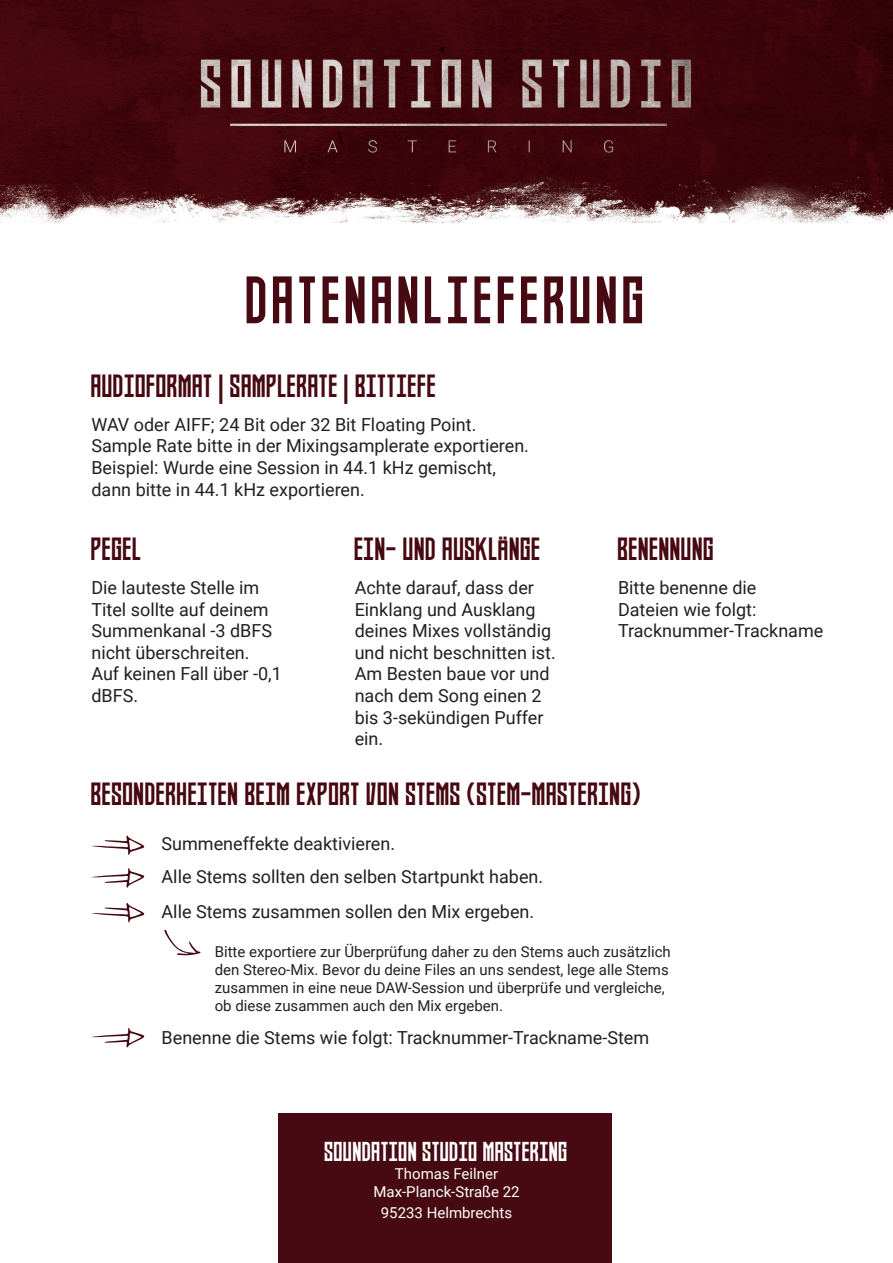
<style>
.page{position:relative;width:893px;height:1263px;background:#fff}
.page>*{position:absolute;margin:0;border:0;box-sizing:border-box;transform-origin:0 0}
.t1{font:62.55px "Bahn Pro";letter-spacing:.05em;color:#470912}
.t2{font:30px "Bahn Pro";color:#470912}
.t3{font:25.5px "Bahn Pro";color:#fff}
.t4{font:18px/21.6px "Roboto";color:#231f20}
.t5{font:15px "Roboto";color:#231f20}
.t6{font:15px "Roboto";color:#fff}
</style>
<div class="page">
<img style="left:0;top:0;width:893px;height:1263px">
<div style="left:279px;top:1113px;width:333px;height:150px;background:#470912"></div>
<svg style="left:91px;top:835px;width:54px;height:20px"></svg>
<svg style="left:91px;top:868px;width:54px;height:20px"></svg>
<svg style="left:91px;top:903px;width:54px;height:19px"></svg>
<svg style="left:91px;top:1028px;width:54px;height:19px"></svg>
<svg style="left:164px;top:930px;width:36px;height:25px"></svg>
<p class="t1" style="left:247px;top:262px;width:401px">DATENANLIEFERUNG</p>
<p class="t2" style="left:91px;top:368px;width:347px">AUDIOFORMAT | SAMPLERATE | BITTIEFE</p>
<p class="t4" style="left:91px;top:413px;width:386px">WAV oder AIFF; 24 Bit oder 32 Bit Floating Point.</p>
<p class="t4" style="left:91px;top:434px;width:439px">Sample Rate bitte in der Mixingsamplerate exportieren.</p>
<p class="t4" style="left:91px;top:456px;width:406px">Beispiel: Wurde eine Session in 44.1 kHz gemischt,</p>
<p class="t4" style="left:91px;top:478px;width:275px">dann bitte in 44.1 kHz exportieren.</p>
<p class="t2" style="left:91px;top:531px;width:52px">PEGEL</p>
<p class="t4" style="left:91px;top:576px;width:169px">Die lauteste Stelle im</p>
<p class="t4" style="left:91px;top:598px;width:182px">Titel sollte auf deinem<br>Summenkanal -3 dBFS nicht überschreiten.</p>
<p class="t4" style="left:91px;top:662px;width:192px">Auf keinen Fall über -0,1 dBFS.</p>
<p class="t2" style="left:355px;top:531px;width:188px">EIN- UND AUSKLÄNGE</p>
<p class="t4" style="left:355px;top:576px;width:203px">Achte darauf, dass der<br>Einklang und Ausklang deines Mixes vollständig und nicht beschnitten ist.<br>Am Besten baue vor und nach dem Song einen 2 bis 3-sekündigen Puffer ein.</p>
<p class="t2" style="left:618px;top:531px;width:98px">BENENNUNG</p>
<p class="t4" style="left:618px;top:576px;width:140px">Bitte benenne die</p>
<p class="t4" style="left:618px;top:598px;width:140px">Dateien wie folgt:</p>
<p class="t4" style="left:618px;top:619px;width:207px">Tracknummer-Trackname</p>
<p class="t2" style="left:91px;top:775px;width:552px">BESONDERHEITEN BEIM EXPORT VON STEMS (STEM-MASTERING)</p>
<p class="t4" style="left:162px;top:832px;width:235px">Summeneffekte deaktivieren.</p>
<p class="t4" style="left:162px;top:865px;width:383px">Alle Stems sollten den selben Startpunkt haben.</p>
<p class="t4" style="left:162px;top:900px;width:374px">Alle Stems zusammen sollen den Mix ergeben.</p>
<p class="t5" style="left:215px;top:941px;width:458px">Bitte exportiere zur Überprüfung daher zu den Stems auch zusätzlich</p>
<p class="t5" style="left:215px;top:959px;width:455px">den Stereo-Mix. Bevor du deine Files an uns sendest, lege alle Stems</p>
<p class="t5" style="left:215px;top:977px;width:451px">zusammen in eine neue DAW-Session und überprüfe und vergleiche,</p>
<p class="t5" style="left:215px;top:995px;width:290px">ob diese zusammen auch den Mix ergeben.</p>
<p class="t4" style="left:162px;top:1026px;width:489px">Benenne die Stems wie folgt: Tracknummer-Trackname-Stem</p>
<p class="t3" style="left:325px;top:1135px;width:245px">SOUNDATION STUDIO MASTERING</p>
<p class="t6" style="left:395px;top:1163px;width:105px">Thomas Feilner</p>
<p class="t6" style="left:373px;top:1181px;width:148px">Max-Planck-Straße 22</p>
<p class="t6" style="left:381px;top:1202px;width:133px">95233 Helmbrechts</p>
</div>
